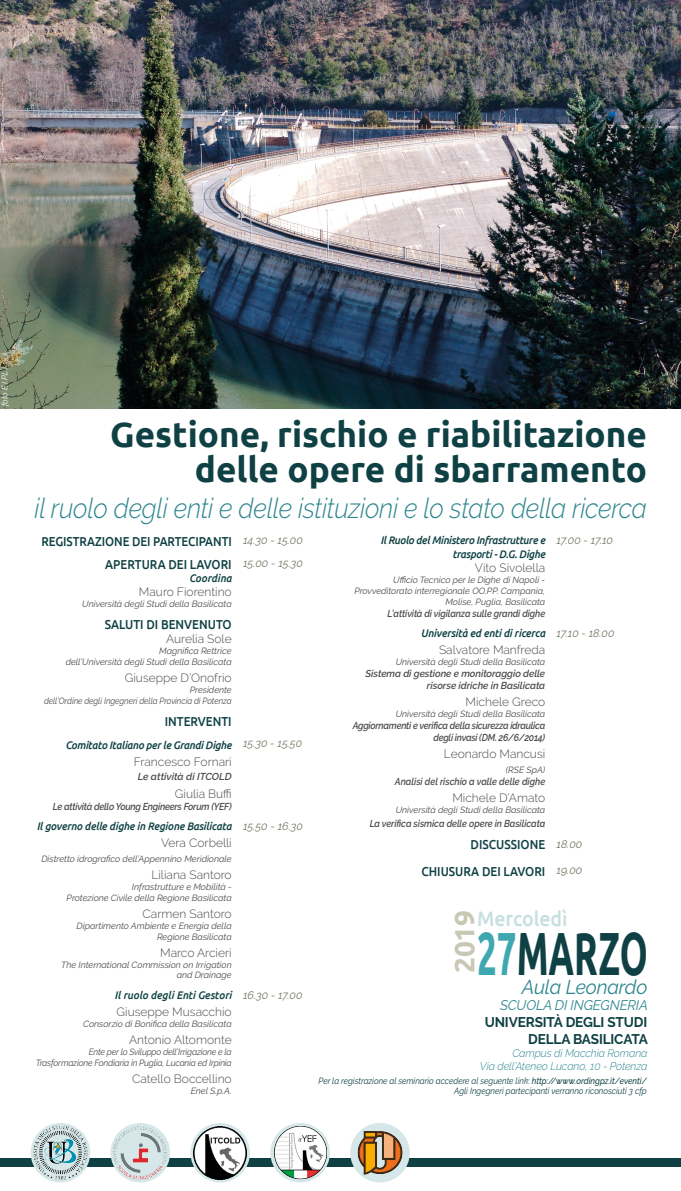
<style>
.page{position:relative;width:681px;height:1191px;background:#fff}
.page>*{position:absolute;margin:0;border:0;box-sizing:border-box;transform-origin:0 0}
.t1{font:700 61px "Ubuntu";color:#0f4144;scale:.58 1}
.t2{font:700 35px/35px "Ubuntu";color:#0f4144;text-align:right}
.t3{font:italic 300 28px "Raleway";letter-spacing:-.01em;color:#2e878f;scale:.91 1}
.t4{font:700 28px "Ubuntu";color:#c9c8b4}
.t5{font:500 21px "Ubuntu";letter-spacing:-.005em;color:#c7dfe0;scale:.93 1}
.t6{font:italic 20px "Raleway";letter-spacing:-.01em;color:#2e878f}
.t7{font:700 14px/16.8px "Raleway";letter-spacing:-.01em;color:#0f4144;text-align:right}
.t8{font:500 13px "Ubuntu";color:#0f4144;scale:.9 1}
.t9{font:500 13px "Ubuntu";color:#0f4144;scale:.89 1}
.t10{font:300 12px "Raleway";color:#4b4b4a}
.t11{font:italic 500 11px/13.2px "Ubuntu";letter-spacing:-.025em;color:#0f4144;text-align:right;scale:.95 1}
.t12{font:italic 11px "Raleway";color:#787867}
.t13{font:italic 300 11px "Raleway";letter-spacing:-.01em;color:#2e878f}
.t14{font:italic 500 11px "Ubuntu";color:#0f4144;scale:.95 1}
.t15{font:italic 600 10px/12px "Raleway";letter-spacing:-.01em;color:#4b4b4a;text-align:right;scale:.9 1}
.t16{font:italic 600 10px/12px "Raleway";letter-spacing:-.01em;color:#4b4b4a;text-align:right}
.t17{font:italic 600 10px "Raleway";letter-spacing:-.01em;color:#4b4b4a;scale:.91 1}
.t18{font:italic 9px/10.8px "Raleway";color:#4b4b4a;text-align:right}
.t19{font:italic 9px "Raleway";color:#0f4144;scale:.9 1}
.t20{font:italic 9px/10.8px "Raleway";letter-spacing:-.02em;color:#4b4b4a;text-align:right;scale:.95 1}
.t21{font:italic 8px "Raleway";color:#fff}
.s1{color:#3fa7af}
.s2{font-weight:400;font-style:italic;color:#2e878f}
.s3{font-weight:500}
</style>
<div class="page">
<img style="left:0;top:0;width:680px;height:408px">
<div style="left:0;top:1158px;width:680px;height:8px;background:#0f4144"></div>
<div style="left:350px;top:1123px;width:59px;height:59px;background:#d5e7e8;border-radius:50%"></div>
<img style="left:357px;top:1130px;width:45px;height:45px">
<div style="left:31px;top:1123px;width:59px;height:59px;background:#d5e7e8;border-radius:50%"></div>
<img style="left:33px;top:1125px;width:54px;height:54px">
<img style="left:112px;top:1124px;width:57px;height:57px">
<svg style="left:190px;top:1123px;width:60px;height:59px"></svg>
<img style="left:192px;top:1124px;width:56px;height:57px">
<div style="left:270px;top:1123px;width:60px;height:59px;background:#d5e7e8;border-radius:50%"></div>
<img style="left:273px;top:1125px;width:54px;height:54px">
<p class="t21" style="left:0;top:406px;width:42px;rotate:-90deg">foto E.I.P.L.I.</p>
<p class="t2" style="left:110px;top:416px;width:538px">Gestione, rischio e riabilitazione delle opere di sbarramento</p>
<p class="t3" style="left:34px;top:492px;width:674px">il ruolo degli enti e delle istituzioni e lo stato della ricerca</p>
<p class="t9" style="left:42px;top:533px;width:215px">REGISTRAZIONE DEI PARTECIPANTI</p>
<p class="t12" style="left:243px;top:534px;width:61px">14.30 - 15.00</p>
<p class="t12" style="left:243px;top:557px;width:61px">15.00 - 15.30</p>
<p class="t8" style="left:105px;top:556px;width:142px">APERTURA DEI LAVORI</p>
<p class="t14" style="left:189px;top:571px;width:46px">Coordina</p>
<p class="t10" style="left:139px;top:585px;width:94px">Mauro Fiorentino</p>
<p class="t18" style="left:82px;top:598px;width:151px">Università degli Studi della Basilicata</p>
<p class="t8" style="left:105px;top:616px;width:142px">SALUTI DI BENVENUTO</p>
<p class="t10" style="left:166px;top:632px;width:67px">Aurelia Sole</p>
<p class="t18" style="left:66px;top:645px;width:167px">Magnifica Rettrice<br>dell’Università degli Studi della Basilicata</p>
<p class="t10" style="left:125px;top:671px;width:108px">Giuseppe D’Onofrio</p>
<p class="t18" style="left:44px;top:684px;width:189px">Presidente<br>dell’Ordine degli Ingegneri della Provincia di Potenza</p>
<p class="t8" style="left:165px;top:713px;width:76px">INTERVENTI</p>
<p class="t11" style="left:65px;top:738px;width:176px">Comitato Italiano per le Grandi Dighe</p>
<p class="t10" style="left:134px;top:754px;width:99px">Francesco Fornari</p>
<p class="t16" style="left:138px;top:771px;width:95px">Le attività di ITCOLD</p>
<p class="t10" style="left:175px;top:786px;width:58px">Giulia Buffi</p>
<p class="t17" style="left:53px;top:800px;width:198px">Le attività dello Young Engineers Forum (YEF)</p>
<p class="t12" style="left:243px;top:736px;width:61px">15.30 - 15.50</p>
<p class="t11" style="left:37px;top:819px;width:207px">Il governo delle dighe in Regione Basilicata</p>
<p class="t12" style="left:243px;top:819px;width:61px">15.50 - 16.30</p>
<p class="t10" style="left:161px;top:836px;width:72px">Vera Corbelli</p>
<p class="t18" style="left:41px;top:853px;width:192px">Distretto idrografico dell’Appennino Meridionale</p>
<p class="t10" style="left:151px;top:868px;width:82px">Liliana Santoro</p>
<p class="t18" style="left:67px;top:881px;width:166px">Infrastrutture e Mobilità -<br>Protezione Civile della Regione Basilicata</p>
<p class="t10" style="left:142px;top:906px;width:91px">Carmen Santoro</p>
<p class="t18" style="left:76px;top:920px;width:157px">Dipartimento Ambiente e Energia della<br>Regione Basilicata</p>
<p class="t10" style="left:160px;top:945px;width:73px">Marco Arcieri</p>
<p class="t18" style="left:61px;top:959px;width:172px">The International Commission on Irrigation and Drainage</p>
<p class="t14" style="left:114px;top:988px;width:125px">Il ruolo degli Enti Gestori</p>
<p class="t12" style="left:243px;top:988px;width:61px">16.30 - 17.00</p>
<p class="t10" style="left:116px;top:1004px;width:117px">Giuseppe Musacchio</p>
<p class="t18" style="left:83px;top:1018px;width:150px">Consorzio di Bonifica della Basilicata</p>
<p class="t10" style="left:129px;top:1032px;width:104px">Antonio Altomonte</p>
<p class="t20" style="left:36px;top:1046px;width:208px">Ente per lo Sviluppo dell’Irrigazione e la<br>Trasformazione Fondiaria in Puglia, Lucania ed Irpinia</p>
<p class="t10" style="left:132px;top:1071px;width:101px">Catello Boccellino</p>
<p class="t18" style="left:191px;top:1085px;width:42px">Enel S.p.A.</p>
<p class="t11" style="left:380px;top:533px;width:175px">Il Ruolo del Ministero Infrastrutture e trasporti - D.G. Dighe</p>
<p class="t10" style="left:474px;top:561px;width:72px">Vito Sivolella</p>
<p class="t18" style="left:354px;top:574px;width:192px">Ufficio Tecnico per le Dighe di Napoli -<br>Provveditorato interregionale OO.PP. Campania,<br>Molise, Puglia, Basilicata</p>
<p class="t15" style="left:387px;top:607px;width:176px">L’attività di vigilanza sulle grandi dighe</p>
<p class="t12" style="left:556px;top:534px;width:58px">17.00 - 17.10</p>
<p class="t11" style="left:421px;top:626px;width:132px">Università ed enti di ricerca</p>
<p class="t12" style="left:556px;top:626px;width:60px">17.10 - 18.00</p>
<p class="t10" style="left:439px;top:643px;width:108px">Salvatore Manfreda</p>
<p class="t18" style="left:395px;top:656px;width:151px">Università degli Studi della Basilicata</p>
<p class="t16" style="left:365px;top:667px;width:181px">Sistema di gestione e monitoraggio delle risorse idriche in Basilicata</p>
<p class="t10" style="left:465px;top:695px;width:81px">Michele Greco</p>
<p class="t18" style="left:395px;top:708px;width:151px">Università degli Studi della Basilicata</p>
<p class="t15" style="left:352px;top:719px;width:215px">Aggiornamenti e verifica della sicurezza idraulica degli invasi (DM. 26/6/2014)</p>
<p class="t10" style="left:444px;top:747px;width:103px">Leonardo Mancusi</p>
<p class="t18" style="left:505px;top:764px;width:41px">(RSE SpA)</p>
<p class="t15" style="left:395px;top:775px;width:168px">Analisi del rischio a valle delle dighe</p>
<p class="t10" style="left:452px;top:790px;width:94px">Michele D’Amato</p>
<p class="t18" style="left:395px;top:804px;width:151px">Università degli Studi della Basilicata</p>
<p class="t15" style="left:369px;top:817px;width:196px">La verifica sismica delle opere in Basilicata</p>
<p class="t8" style="left:470px;top:836px;width:84px">DISCUSSIONE</p>
<p class="t8" style="left:421px;top:863px;width:139px">CHIUSURA DEI LAVORI</p>
<p class="t12" style="left:556px;top:837px;width:27px">18.00</p>
<p class="t12" style="left:556px;top:864px;width:27px">19.00</p>
<p class="t5" style="left:477px;top:905px;width:98px">Mercoledì</p>
<p class="t4" style="left:447px;top:972px;width:64px;rotate:-90deg">2019</p>
<p class="t1" style="left:477px;top:916px;width:296px"><span class="s1">27</span>MARZO</p>
<p class="t6" style="left:521px;top:975px;width:127px">Aula Leonardo</p>
<p class="t7" style="left:484px;top:997px;width:165px"><span class="s2">SCUOLA DI INGEGNERIA<br></span>UNIVERSITÀ DEGLI STUDI<br>DELLA BASILICATA</p>
<p class="t13" style="left:512px;top:1046px;width:136px">Campus di Macchia Romana</p>
<p class="t13" style="left:479px;top:1060px;width:169px">Via dell’Ateneo Lucano, 10 - Potenza</p>
<p class="t19" style="left:318px;top:1075px;width:366px">Per la registrazione al seminario accedere al seguente link: <span class="s3">http://www.ordingpz.it/eventi/</span></p>
<p class="t19" style="left:454px;top:1086px;width:215px">Agli Ingegneri partecipanti verranno riconosciuti 3 cfp</p>
</div>
